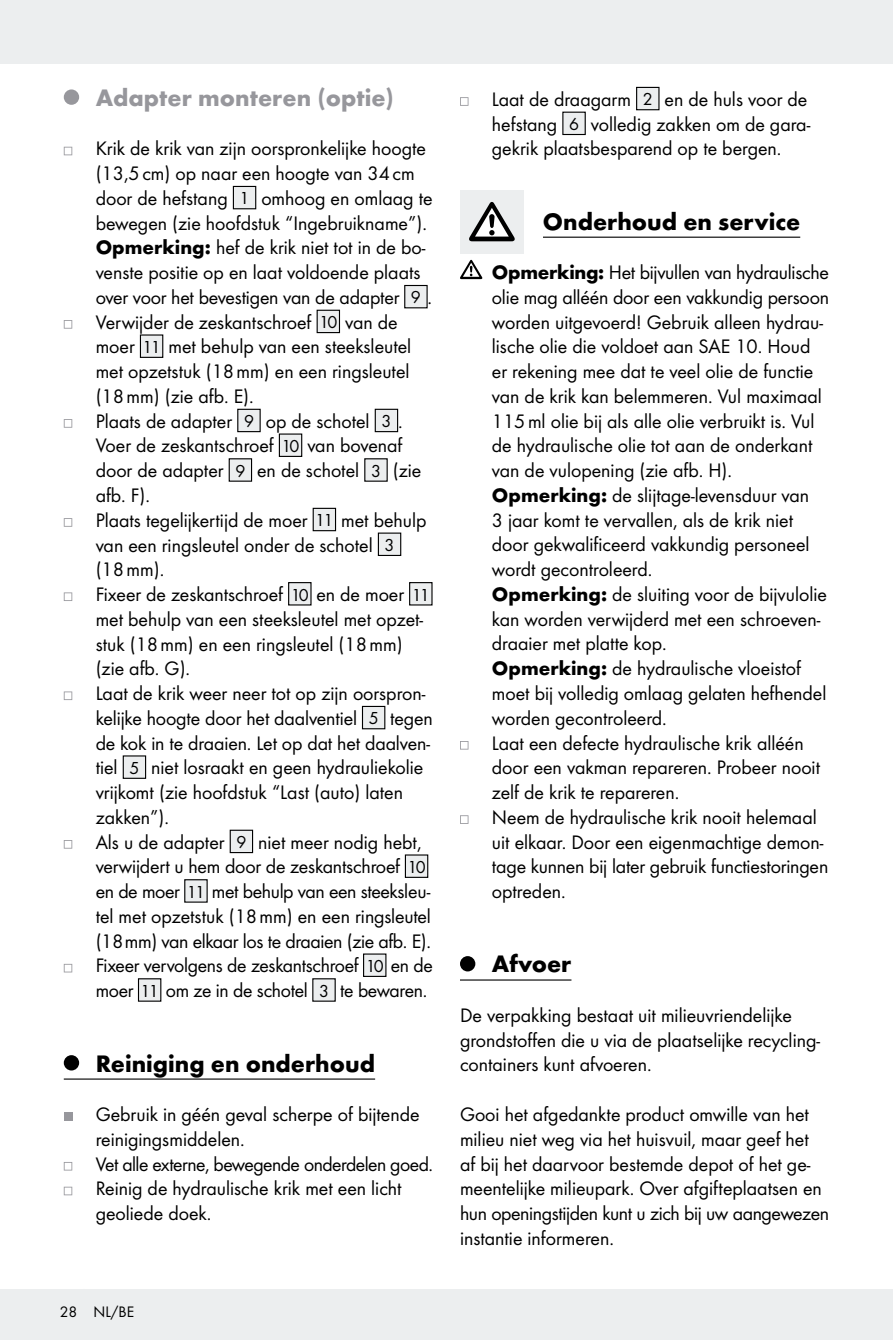
<style>
.page{position:relative;width:893px;height:1340px;background:#fff}
.page>*{position:absolute;margin:0;border:0;box-sizing:border-box;transform-origin:0 0}
.t1{font:700 24.75px "Futura";color:#000}
.t2{font:700 24.75px "Futura";color:#97979c}
.t3{font:20.25px/24.8px "Futura Boo";color:#000}
.t4{font:15.75px "Futura Boo";color:#000}
.s1{font-size:18px}
.s2{font-family:"Futura";font-weight:700}
</style>
<div class="page">
<div style="left:0;top:0;width:893px;height:64px;background:#eceeef"></div>
<div style="left:0;top:1288px;width:893px;height:51px;background:#eceeef"></div>
<hr style="left:64px;top:1078px;width:311px;height:1px;background:#000">
<div style="left:64px;top:89px;width:15px;height:16px;background:#97979c;border-radius:50%"></div>
<svg style="left:64px;top:147px;width:8px;height:8px"></svg>
<div style="left:233px;top:186px;width:23px;height:23px;background:#eceeef"></div>
<div style="left:233px;top:186px;width:23px;height:23px;border:1px solid #000"></div>
<div style="left:405px;top:285px;width:22px;height:23px;background:#eceeef"></div>
<div style="left:404px;top:285px;width:24px;height:23px;border:1px solid #000"></div>
<svg style="left:64px;top:320px;width:8px;height:8px"></svg>
<div style="left:317px;top:310px;width:22px;height:22px;background:#eceeef"></div>
<div style="left:317px;top:310px;width:23px;height:23px;border:1px solid #000"></div>
<div style="left:140px;top:335px;width:23px;height:22px;background:#eceeef"></div>
<div style="left:140px;top:334px;width:23px;height:24px;border:1px solid #000"></div>
<svg style="left:64px;top:419px;width:8px;height:9px"></svg>
<div style="left:238px;top:409px;width:22px;height:22px;background:#eceeef"></div>
<div style="left:237px;top:409px;width:24px;height:23px;border:1px solid #000"></div>
<div style="left:375px;top:409px;width:23px;height:22px;background:#eceeef"></div>
<div style="left:375px;top:409px;width:23px;height:23px;border:1px solid #000"></div>
<div style="left:279px;top:434px;width:23px;height:22px;background:#eceeef"></div>
<div style="left:279px;top:433px;width:23px;height:24px;border:1px solid #000"></div>
<div style="left:229px;top:459px;width:23px;height:22px;background:#eceeef"></div>
<div style="left:229px;top:458px;width:23px;height:24px;border:1px solid #000"></div>
<div style="left:365px;top:459px;width:22px;height:22px;background:#eceeef"></div>
<svg style="left:64px;top:518px;width:8px;height:8px"></svg>
<div style="left:313px;top:508px;width:23px;height:22px;background:#eceeef"></div>
<div style="left:313px;top:508px;width:23px;height:23px;border:1px solid #000"></div>
<div style="left:378px;top:533px;width:23px;height:22px;background:#eceeef"></div>
<div style="left:378px;top:532px;width:23px;height:24px;border:1px solid #000"></div>
<svg style="left:64px;top:592px;width:8px;height:9px"></svg>
<div style="left:289px;top:582px;width:22px;height:23px;background:#eceeef"></div>
<div style="left:288px;top:582px;width:24px;height:23px;border:1px solid #000"></div>
<div style="left:410px;top:582px;width:22px;height:23px;background:#eceeef"></div>
<div style="left:409px;top:582px;width:24px;height:23px;border:1px solid #000"></div>
<svg style="left:64px;top:691px;width:8px;height:9px"></svg>
<div style="left:362px;top:706px;width:23px;height:22px;background:#eceeef"></div>
<div style="left:362px;top:706px;width:23px;height:23px;border:1px solid #000"></div>
<div style="left:123px;top:756px;width:23px;height:22px;background:#eceeef"></div>
<div style="left:123px;top:755px;width:23px;height:23px;border:1px solid #000"></div>
<svg style="left:64px;top:840px;width:8px;height:8px"></svg>
<div style="left:230px;top:830px;width:23px;height:22px;background:#eceeef"></div>
<div style="left:230px;top:829px;width:23px;height:24px;border:1px solid #000"></div>
<div style="left:405px;top:855px;width:23px;height:22px;background:#eceeef"></div>
<div style="left:405px;top:854px;width:23px;height:24px;border:1px solid #000"></div>
<div style="left:185px;top:879px;width:22px;height:23px;background:#eceeef"></div>
<div style="left:184px;top:879px;width:24px;height:23px;border:1px solid #000"></div>
<svg style="left:64px;top:963px;width:8px;height:9px"></svg>
<div style="left:364px;top:954px;width:22px;height:22px;background:#eceeef"></div>
<div style="left:138px;top:978px;width:23px;height:23px;background:#eceeef"></div>
<div style="left:138px;top:978px;width:23px;height:23px;border:1px solid #000"></div>
<div style="left:313px;top:978px;width:22px;height:23px;background:#eceeef"></div>
<div style="left:64px;top:1055px;width:15px;height:15px;background:#000;border-radius:50%"></div>
<div style="left:64px;top:1112px;width:8px;height:8px;background:#97979c"></div>
<svg style="left:64px;top:1162px;width:8px;height:8px"></svg>
<svg style="left:64px;top:1186px;width:8px;height:9px"></svg>
<hr style="left:460px;top:237px;width:340px;height:1px;background:#000">
<hr style="left:460px;top:979px;width:111px;height:1px;background:#000">
<svg style="left:460px;top:97px;width:8px;height:9px"></svg>
<div style="left:637px;top:87px;width:22px;height:23px;background:#eceeef"></div>
<div style="left:636px;top:87px;width:23px;height:23px;border:1px solid #000"></div>
<div style="left:563px;top:112px;width:22px;height:22px;background:#eceeef"></div>
<div style="left:562px;top:112px;width:24px;height:23px;border:1px solid #000"></div>
<div style="left:524px;top:190px;width:19px;height:63px;background:#fff"></div>
<div style="left:460px;top:190px;width:64px;height:63px;background:#eceeef"></div>
<svg style="left:469px;top:202px;width:46px;height:39px"></svg>
<svg style="left:460px;top:260px;width:22px;height:19px"></svg>
<svg style="left:460px;top:741px;width:8px;height:8px"></svg>
<svg style="left:460px;top:815px;width:8px;height:9px"></svg>
<div style="left:460px;top:956px;width:15px;height:15px;background:#000;border-radius:50%"></div>
<p class="t2" style="left:96px;top:82px;width:300px">Adapter monteren (optie)</p>
<p class="t3" style="left:96px;top:136px;width:339px">Krik de krik van zijn oorspronkelijke hoogte (13,5cm) op naar een hoogte van 34cm door de hefstang <span class="s1">1</span> omhoog en omlaag te bewegen (zie hoofdstuk “Ingebruikname”).<br><span class="s2">Opmerking:</span> hef de krik niet tot in de bo&shy;venste positie op en laat voldoende plaats over voor het bevestigen van de adapter <span class="s1">9</span> .<br>Verwijder de zeskantschroef <span class="s1">10</span> van de moer <span class="s1">11</span> met behulp van een steeksleutel met opzetstuk (18mm) en een ringsleutel (18mm) (zie afb. E).<br>Plaats de adapter <span class="s1">9</span> op de schotel <span class="s1">3</span> .<br>Voer de zeskantschroef <span class="s1">10</span> van bovenaf door de adapter <span class="s1">9</span> en de schotel <span class="s1">3</span> (zie afb. F).<br>Plaats tegelijkertijd de moer <span class="s1">11</span> met behulp van een ringsleutel onder de schotel <span class="s1">3 </span>(18mm).<br>Fixeer de zeskantschroef <span class="s1">10</span> en de moer <span class="s1">11 </span>met behulp van een steeksleutel met opzet&shy;stuk (18mm) en een ringsleutel (18mm) (zie afb. G).<br>Laat de krik weer neer tot op zijn oorspron&shy;kelijke hoogte door het daalventiel <span class="s1">5</span> tegen de kok in te draaien. Let op dat het daalven&shy;tiel <span class="s1">5</span> niet losraakt en geen hydrauliekolie vrijkomt (zie hoofdstuk “Last (auto) laten zakken”).<br>Als u de adapter <span class="s1">9</span> niet meer nodig hebt, verwijdert u hem door de zeskantschroef <span class="s1">10 </span>en de moer <span class="s1">11</span> met behulp van een steeksleu&shy;tel met opzetstuk (18mm) en een ringsleutel (18mm) van elkaar los te draaien (zie afb. E).<br>Fixeer vervolgens de zeskantschroef <span class="s1">10</span> en de moer <span class="s1">11</span> om ze in de schotel <span class="s1">3</span> te bewaren.</p>
<p class="t1" style="left:96px;top:1047px;width:281px">Reiniging en onderhoud</p>
<p class="t3" style="left:96px;top:1101px;width:339px">Gebruik in géén geval scherpe of bijtende reinigingsmiddelen.<br>Vet alle externe, bewegende onderdelen goed.<br>Reinig de hydraulische krik met een licht geoliede doek.</p>
<p class="t4" style="left:60px;top:1302px;width:76px">28 NL/BE</p>
<p class="t3" style="left:492px;top:87px;width:320px">Laat de draagarm <span class="s1">2</span> en de huls voor de hefstang <span class="s1">6</span> volledig zakken om de gara&shy;gekrik plaatsbesparend op te bergen.</p>
<p class="t1" style="left:543px;top:206px;width:259px">Onderhoud en service</p>
<p class="t3" style="left:492px;top:260px;width:339px"><span class="s2">Opmerking:</span> Het bijvullen van hydraulische olie mag alléén door een vakkundig persoon worden uitgevoerd! Gebruik alleen hydrau&shy;lische olie die voldoet aan SAE 10. Houd er rekening mee dat te veel olie de functie van de krik kan belemmeren. Vul maximaal 115ml olie bij als alle olie verbruikt is. Vul de hydraulische olie tot aan de onderkant van de vulopening (zie afb. H).<br><span class="s2">Opmerking:</span> de slijtage-levensduur van<br>3 jaar komt te vervallen, als de krik niet door gekwalificeerd vakkundig personeel wordt gecontroleerd.<br><span class="s2">Opmerking:</span> de sluiting voor de bijvulolie kan worden verwijderd met een schroeven&shy;draaier met platte kop.<br><span class="s2">Opmerking:</span> de hydraulische vloeistof moet bij volledig omlaag gelaten hefhendel worden gecontroleerd.<br>Laat een defecte hydraulische krik alléén door een vakman repareren. Probeer nooit zelf de krik te repareren.<br>Neem de hydraulische krik nooit helemaal uit elkaar. Door een eigenmachtige demon&shy;tage kunnen bij later gebruik functiestoringen optreden.</p>
<p class="t1" style="left:492px;top:948px;width:81px">Afvoer</p>
<p class="t3" style="left:460px;top:1002px;width:362px">De verpakking bestaat uit milieuvriendelijke grondstoffen die u via de plaatselijke recycling&shy;containers kunt afvoeren.</p>
<p class="t3" style="left:460px;top:1101px;width:371px">Gooi het afgedankte product omwille van het milieu niet weg via het huisvuil, maar geef het<br>af bij het daarvoor bestemde depot of het ge&shy;meentelijke milieupark. Over afgifteplaatsen en hun openingstijden kunt u zich bij uw aangewezen instantie informeren.</p>
</div>
